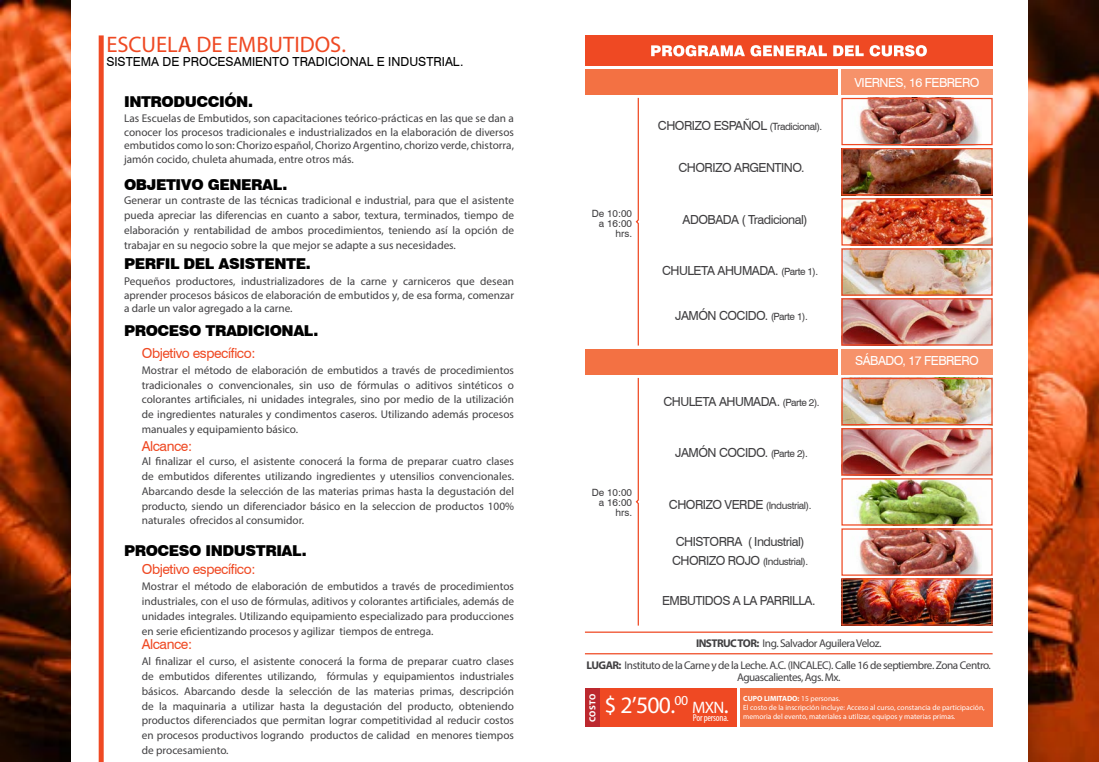
<style>
.page{position:relative;width:1099px;height:762px;background:#fff}
.page>*{position:absolute;margin:0;border:0;box-sizing:border-box;transform-origin:0 0}
.t1{font:23.75px "Myriad Pro";color:#fff}
.t2{font:22.5px "Myriad Pro";color:#ef4923}
.t3{font:16.62px "Myriad Pro";color:#fff}
.t4{font:900 15px "Swiss 721 BT";letter-spacing:-.03em;color:#000}
.t5{font:13.75px "Swiss 721 BT";letter-spacing:-.03em;color:#ef4923}
.t6{font:12.5px "Swiss 721 BT";letter-spacing:-.04em;color:#414042}
.t7{font:12.5px "Swiss 721 BT";color:#000}
.t8{font:12.5px "Swiss 721 BT";letter-spacing:-.04em;color:#fff}
.t9{font:11.25px/14.9px "Myriad Pro";color:#414042;text-align:justify}
.t10{font:11.25px/21.6px "Myriad Pro";letter-spacing:-.04em;color:#414042;text-align:center}
.t11{font:10px "Swiss 721 BT";letter-spacing:-.04em;color:#414042}
.t12{font:10px/10px "Swiss 721 BT";color:#414042;text-align:right}
.t13{font:condensed 10px "Myriad Pro";letter-spacing:-.02em;color:#fff}
.t14{font:700 8.75px "Myriad Pro";letter-spacing:.005em;color:#fff}
.t15{font:7.5px/9px "Myriad Pro";color:#fff}
.s1{font-size:10px}
.s2{font-size:12.5px}
.s3{font-weight:700}
.s4{font-size:23.75px}
</style>
<div class="page">
<img style="left:0;top:0;width:71px;height:762px">
<img style="left:1028px;top:0;width:70px;height:762px">
<div style="left:739px;top:688px;width:253px;height:38px;background:#f37143"></div>
<div style="left:585px;top:688px;width:151px;height:38px;background:#ef4923"></div>
<div style="left:585px;top:688px;width:14px;height:38px;background:#bc282e"></div>
<img style="left:859px;top:100px;width:122px;height:43px">
<div style="left:841px;top:98px;width:151px;height:47px;border:1px solid #ef4923"></div>
<img style="left:843px;top:380px;width:147px;height:43px">
<div style="left:841px;top:378px;width:151px;height:47px;border:1px solid #ef4923"></div>
<img style="left:843px;top:150px;width:147px;height:43px">
<div style="left:841px;top:148px;width:151px;height:47px;border:1px solid #ef4923"></div>
<img style="left:843px;top:430px;width:147px;height:43px">
<div style="left:841px;top:428px;width:151px;height:47px;border:1px solid #ef4923"></div>
<img style="left:843px;top:200px;width:147px;height:43px">
<div style="left:841px;top:198px;width:151px;height:47px;border:1px solid #ef4923"></div>
<img style="left:856px;top:480px;width:125px;height:43px">
<div style="left:841px;top:478px;width:151px;height:47px;border:1px solid #ef4923"></div>
<img style="left:843px;top:250px;width:147px;height:44px">
<div style="left:841px;top:248px;width:151px;height:48px;border:1px solid #ef4923"></div>
<img style="left:859px;top:530px;width:122px;height:44px">
<div style="left:841px;top:528px;width:151px;height:48px;border:1px solid #ef4923"></div>
<img style="left:843px;top:300px;width:147px;height:43px">
<div style="left:841px;top:298px;width:151px;height:47px;border:1px solid #ef4923"></div>
<img style="left:843px;top:580px;width:147px;height:43px">
<div style="left:841px;top:578px;width:151px;height:47px;border:1px solid #ef4923"></div>
<svg style="left:635px;top:97px;width:4px;height:249px"></svg>
<svg style="left:635px;top:377px;width:4px;height:249px"></svg>
<div style="left:585px;top:35px;width:407px;height:31px;background:#ef4923"></div>
<div style="left:585px;top:69px;width:252px;height:25px;background:#f37143"></div>
<div style="left:585px;top:349px;width:252px;height:25px;background:#f37143"></div>
<div style="left:841px;top:69px;width:151px;height:25px;background:#f6926a"></div>
<div style="left:841px;top:349px;width:151px;height:25px;background:#f6926a"></div>
<div style="left:99px;top:35px;width:5px;height:727px;background:#ef4923"></div>
<svg style="left:651px;top:45px;width:275px;height:11px"></svg>
<hr style="left:585px;top:631px;width:407px;height:2px;background:#ef4923">
<hr style="left:585px;top:653px;width:407px;height:1px;background:#ef4923">
<h2 class="t2" style="left:106px;top:30px;width:241px">ESCUELA DE EMBUTIDOS.</h2>
<p class="t7" style="left:106px;top:52px;width:358px">SISTEMA DE PROCESAMIENTO TRADICIONAL E INDUSTRIAL.</p>
<h3 class="t4" style="left:124px;top:93px;width:130px">INTRODUCCIÓN.</h3>
<p class="t9" style="left:124px;top:112px;width:391px;line-height:13.5px">Las Escuelas de Embutidos, son capacitaciones teórico-prácticas en las que se dan a conocer los procesos tradicionales e industrializados en la elaboración de diversos embutidos como lo son: Chorizo español, Chorizo Argentino, chorizo verde, chistorra, jamón cocido, chuleta ahumada, entre otros más.</p>
<p class="t9" style="left:124px;top:193px;width:391px">Generar un contraste de las técnicas tradicional e industrial, para que el asistente pueda apreciar las diferencias en cuanto a sabor, textura, terminados, tiempo de elaboración y rentabilidad de ambos procedimientos, teniendo así la opción de trabajar en su negocio sobre la que mejor se adapte a sus necesidades.</p>
<p class="t9" style="left:124px;top:275px;width:391px;line-height:13.5px">Pequeños productores, industrializadores de la carne y carniceros que desean aprender procesos básicos de elaboración de embutidos y, de esa forma, comenzar a darle un valor agregado a la carne.</p>
<h3 class="t4" style="left:124px;top:176px;width:165px">OBJETIVO GENERAL.</h3>
<h3 class="t4" style="left:124px;top:255px;width:188px">PERFIL DEL ASISTENTE.</h3>
<h3 class="t4" style="left:124px;top:322px;width:196px">PROCESO TRADICIONAL.</h3>
<p class="t5" style="left:142px;top:344px;width:115px">Objetivo específico:</p>
<p class="t9" style="left:142px;top:362px;width:374px">Mostrar el método de elaboración de embutidos a través de procedimientos tradicionales o convencionales, sin uso de fórmulas o aditivos sintéticos o colorantes artificiales, ni unidades integrales, sino por medio de la utilización de ingredientes naturales y condimentos caseros. Utilizando además procesos manuales y equipamiento básico.</p>
<p class="t5" style="left:142px;top:437px;width:52px">Alcance:</p>
<p class="t9" style="left:142px;top:453px;width:374px">Al finalizar el curso, el asistente conocerá la forma de preparar cuatro clases de embutidos diferentes utilizando ingredientes y utensilios convencionales.<br>Abarcando desde la selección de las materias primas hasta la degustación del producto, siendo un diferenciador básico en la seleccion de productos 100% naturales ofrecidos al consumidor.</p>
<h3 class="t4" style="left:124px;top:541px;width:184px">PROCESO INDUSTRIAL.</h3>
<p class="t5" style="left:142px;top:560px;width:115px">Objetivo específico:</p>
<p class="t9" style="left:142px;top:578px;width:374px">Mostrar el método de elaboración de embutidos a través de procedimientos industriales, con el uso de fórmulas, aditivos y colorantes artificiales, además de unidades integrales. Utilizando equipamiento especializado para producciones en serie eficientizando procesos y agilizar tiempos de entrega.</p>
<p class="t5" style="left:142px;top:635px;width:52px">Alcance:</p>
<p class="t9" style="left:142px;top:653px;width:374px">Al finalizar el curso, el asistente conocerá la forma de preparar cuatro clases de embutidos diferentes utilizando, fórmulas y equipamientos industriales básicos. Abarcando desde la selección de las materias primas, descripción de la maquinaria a utilizar hasta la degustación del producto, obteniendo productos diferenciados que permitan lograr competitividad al reducir costos en procesos productivos logrando productos de calidad en menores tiempos de procesamiento.</p>
<p class="t12" style="left:592px;top:208px;width:42px">De 10:00 a 16:00 hrs.</p>
<p class="t6" style="left:658px;top:117px;width:166px">CHORIZO ESPAÑOL <span class="s1">(Tradicional).</span></p>
<p class="t6" style="left:678px;top:159px;width:128px">CHORIZO ARGENTINO.</p>
<p class="t6" style="left:682px;top:211px;width:126px">ADOBADA ( Tradicional)</p>
<p class="t6" style="left:662px;top:262px;width:158px">CHULETA AHUMADA. <span class="s1">(Parte 1).</span></p>
<p class="t6" style="left:675px;top:306px;width:134px">JAMÓN COCIDO. <span class="s1">(Parte 1).</span></p>
<p class="t12" style="left:592px;top:487px;width:42px">De 10:00 a 16:00 hrs.</p>
<p class="t6" style="left:663px;top:393px;width:158px">CHULETA AHUMADA. <span class="s1">(Parte 2).</span></p>
<p class="t6" style="left:675px;top:443px;width:134px">JAMÓN COCIDO. <span class="s1">(Parte 2).</span></p>
<p class="t11" style="left:669px;top:498px;width:144px"><span class="s2">CHORIZO VERDE</span> (Industrial).</p>
<p class="t6" style="left:675px;top:533px;width:130px">CHISTORRA ( Industrial)</p>
<p class="t11" style="left:672px;top:554px;width:138px"><span class="s2">CHORIZO ROJO</span> (Industrial).</p>
<p class="t6" style="left:662px;top:592px;width:155px">EMBUTIDOS A LA PARRILLA.</p>
<p class="t8" style="left:854px;top:74px;width:127px">VIERNES, 16 FEBRERO</p>
<p class="t8" style="left:855px;top:352px;width:125px">SÁBADO, 17 FEBRERO</p>
<p class="t10" style="left:586px;top:632px;width:406px"><span class="s3">INSTRUC TOR:</span> Ing. Salvador Aguilera Veloz.<br><span class="s3">LUGAR:</span> Instituto de la Carne y de la Leche. A.C. (INCALEC). Calle 16 de septiembre. Zona Centro.</p>
<p class="t10" style="left:737px;top:666px;width:105px">Aguascalientes, Ags. Mx.</p>
<p class="t14" style="left:587px;top:722px;width:29px;rotate:-90deg">Costo</p>
<h1 class="t1" style="left:604px;top:690px;width:85px">$ 2’500.<sup>00</sup></h1>
<h3 class="t3" style="left:692px;top:697px;width:38px">MXN<span class="s4">.</span></h3>
<p class="t13" style="left:693px;top:711px;width:37px">Por persona.</p>
<p class="t15" style="left:743px;top:694px;width:243px"><span class="s3">CUPO LIMITADO:</span> 15 personas.<br>El costo de la inscripción incluye: Acceso al curso, constancia de participación, memoria del evento, materiales a utilizar, equipos y materias primas.</p>
</div>
